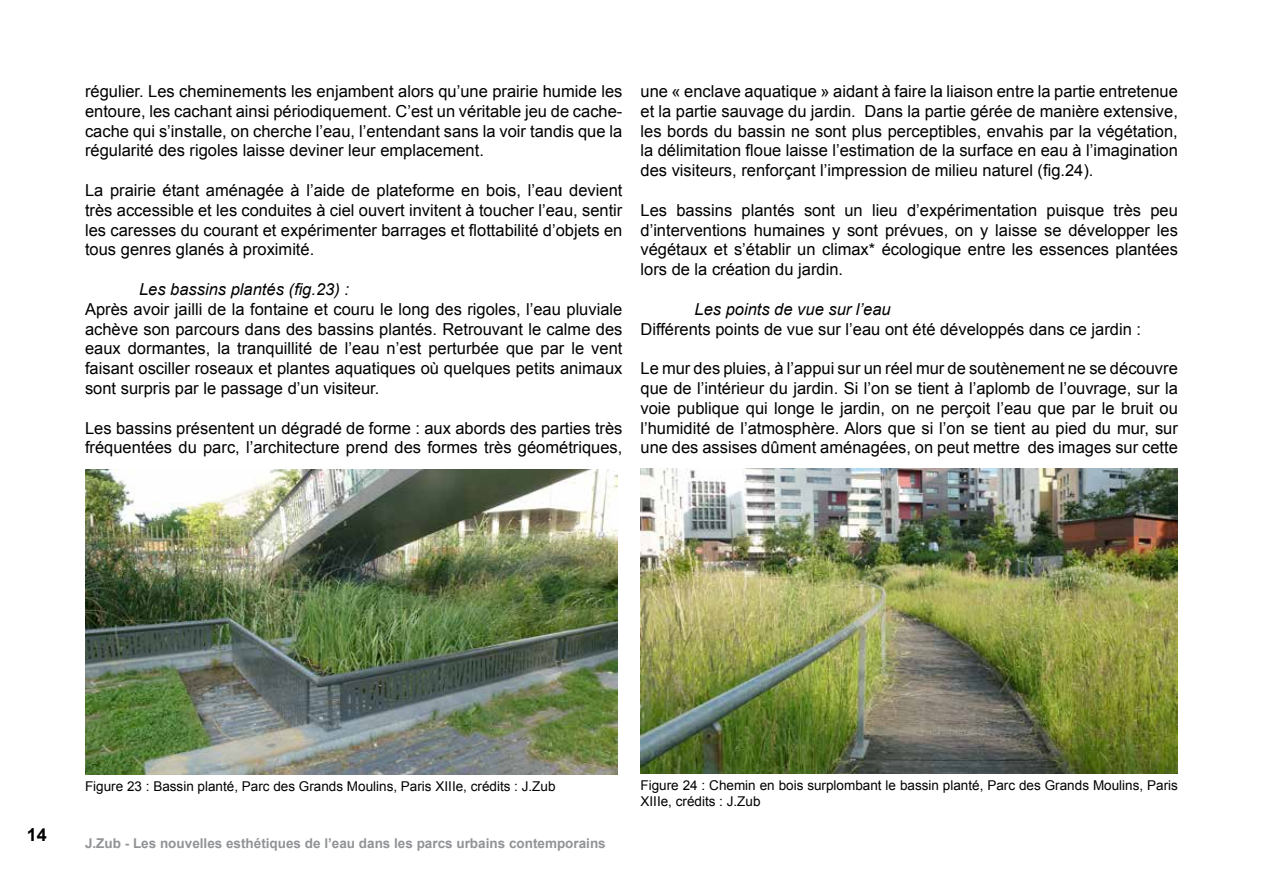
<style>
.page{position:relative;width:1263px;height:893px;background:#fff}
.page>*{position:absolute;margin:0;border:0;box-sizing:border-box;transform-origin:0 0}
.t1{font:700 18px "Arial";color:#000}
.t2{font:16.5px/19.8px "Arial";color:#000;text-align:justify}
.t3{font:italic 16.5px "Arial";color:#000}
.t4{font:13.5px/16.2px "Arial";color:#000}
.t5{font:700 13.5px "Arial";color:#919396}
</style>
<div class="page">
<img style="left:85px;top:470px;width:533px;height:304px">
<img style="left:640px;top:469px;width:538px;height:304px">
<p class="t2" style="left:85px;top:82px;width:539px">régulier. Les cheminements les enjambent alors qu’une prairie humide les entoure, les cachant ainsi périodiquement. C’est un véritable jeu de cache&shy;cache qui s’installe, on cherche l’eau, l’entendant sans la voir tandis que la régularité des rigoles laisse deviner leur emplacement.</p>
<p class="t2" style="left:85px;top:181px;width:539px">La prairie étant aménagée à l’aide de plateforme en bois, l’eau devient très accessible et les conduites à ciel ouvert invitent à toucher l’eau, sentir les caresses du courant et expérimenter barrages et flottabilité d’objets en tous genres glanés à proximité.</p>
<p class="t3" style="left:139px;top:279px;width:212px">Les bassins plantés (fig.23) :</p>
<p class="t2" style="left:85px;top:299px;width:539px">Après avoir jailli de la fontaine et couru le long des rigoles, l’eau pluviale achève son parcours dans des bassins plantés. Retrouvant le calme des eaux dormantes, la tranquillité de l’eau n’est perturbée que par le vent faisant osciller roseaux et plantes aquatiques où quelques petits animaux sont surpris par le passage d’un visiteur.</p>
<p class="t2" style="left:85px;top:418px;width:539px">Les bassins présentent un dégradé de forme : aux abords des parties très fréquentées du parc, l’architecture prend des formes très géométriques,</p>
<p class="t2" style="left:640px;top:82px;width:539px">une « enclave aquatique » aidant à faire la liaison entre la partie entretenue et la partie sauvage du jardin. Dans la partie gérée de manière extensive, les bords du bassin ne sont plus perceptibles, envahis par la végétation, la délimitation floue laisse l’estimation de la surface en eau à l’imagination des visiteurs, renforçant l’impression de milieu naturel (fig.24).</p>
<p class="t2" style="left:640px;top:200px;width:539px">Les bassins plantés sont un lieu d’expérimentation puisque très peu d’interventions humaines y sont prévues, on y laisse se développer les végétaux et s’établir un climax* écologique entre les essences plantées lors de la création du jardin.</p>
<p class="t3" style="left:694px;top:298px;width:198px">Les points de vue sur l’eau</p>
<p class="t2" style="left:640px;top:319px;width:502px">Différents points de vue sur l’eau ont été développés dans ce jardin :</p>
<p class="t2" style="left:640px;top:359px;width:539px">Le mur des pluies, à l’appui sur un réel mur de soutènement ne se découvre que de l’intérieur du jardin. Si l’on se tient à l’aplomb de l’ouvrage, sur la voie publique qui longe le jardin, on ne perçoit l’eau que par le bruit ou l’humidité de l’atmosphère. Alors que si l’on se tient au pied du mur, sur une des assises dûment aménagées, on peut mettre des images sur cette</p>
<p class="t1" style="left:27px;top:822px;width:22px">14</p>
<p class="t4" style="left:85px;top:778px;width:472px">Figure 23 : Bassin planté, Parc des Grands Moulins, Paris XIIIe, crédits : J.Zub</p>
<p class="t4" style="left:640px;top:777px;width:539px">Figure 24 : Chemin en bois surplombant le bassin planté, Parc des Grands Moulins, Paris<br>XIIIe, crédits : J.Zub</p>
<p class="t5" style="left:85px;top:834px;width:522px">J.Zub - Les nouvelles esthétiques de l’eau dans les parcs urbains contemporains</p>
</div>
